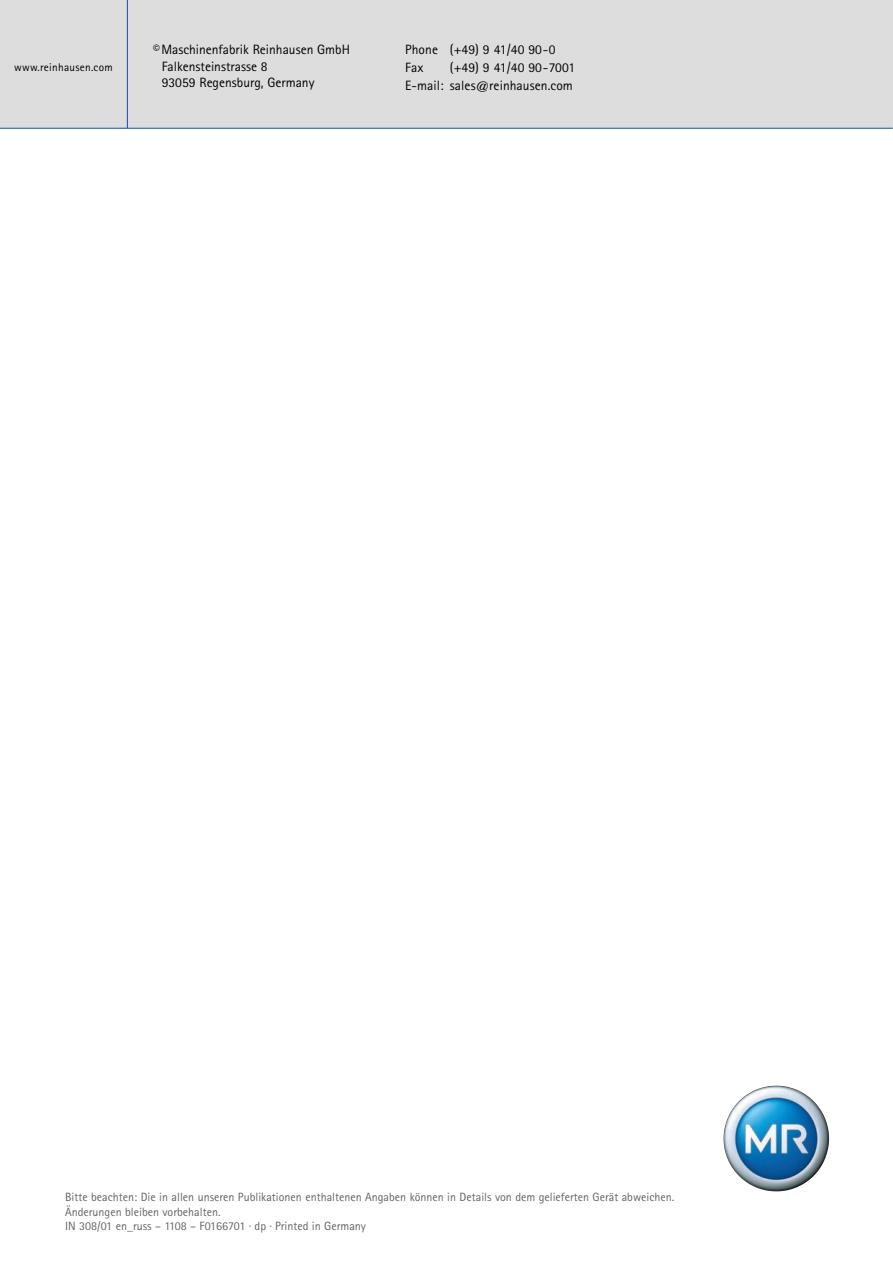
<style>
.page{position:relative;width:893px;height:1263px;background:#fff}
.page>*{position:absolute;margin:0;border:0;box-sizing:border-box;transform-origin:0 0}
.t1{font:13.5px/16.5px "Rotis Sans Serif";color:#000}
.t2{font:12px/14.4px "Rotis Sans Serif";color:#626262}
.t3{font:11.25px "Rotis Sans Serif";letter-spacing:.025em;color:#000}
</style>
<div class="page">
<div style="left:0;top:1px;width:893px;height:127px;background:#ddd"></div>
<hr style="left:127px;top:1px;width:1px;height:127px;background:#0a51a1">
<img style="left:723px;top:1085px;width:106px;height:106px">
<hr style="left:0;top:128px;width:893px;height:1px;background:#0a51a1">
<p class="t3" style="left:14px;top:63px;width:100px">www.reinhausen.com</p>
<p class="t1" style="left:162px;top:43px;width:190px;text-indent:-9px">©Maschinenfabrik Reinhausen GmbH<br>Falkensteinstrasse 8<br>93059 Regensburg, Germany</p>
<p class="t1" style="left:405px;top:42px;width:152px;line-height:18px">Phone (+49) 9 41/40 90-0<br>Fax</p>
<p class="t1" style="left:405px;top:60px;width:171px;line-height:18px;text-align:right">(+49) 9 41/40 90-7001<br>E-mail: sales@reinhausen.com</p>
<p class="t2" style="left:65px;top:1191px;width:611px">Bitte beachten: Die in allen unseren Publikationen enthaltenen Angaben können in Details von dem gelieferten Gerät abweichen.<br>Änderungen bleiben vorbehalten.<br>IN 308/01 en_russ – 1108 – F0166701 · dp · Printed in Germany</p>
</div>
